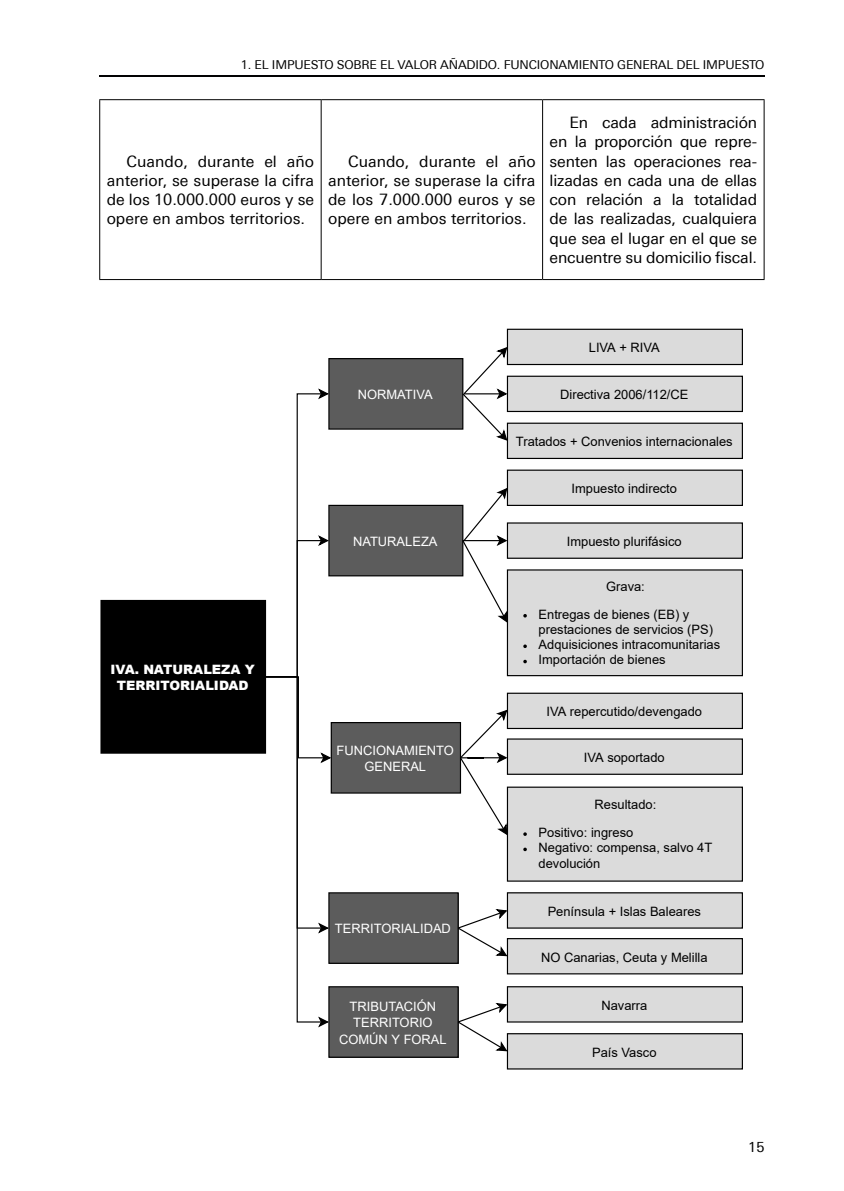
<style>
.page{position:relative;width:844px;height:1191px;background:#fff}
.page>*{position:absolute;margin:0;border:0;box-sizing:border-box;transform-origin:0 0}
.t1{font:15.75px/19.2px "Univers Next Pro";color:#000;text-align:justify}
.t2{font:14px "Univers Next Pro";color:#000}
.t3{font:12.95px/15.2px "Arial";color:#000}
.t4{font:12.95px/16.4px "Arial";color:#fff;text-align:center}
.t5{font:900 12.95px/16.4px "Arial";color:#fff;text-align:center}
.t6{font:12.25px "Univers Next Pro";letter-spacing:-.015em;color:#000}
</style>
<div class="page">
<hr style="left:99px;top:76px;width:665px;height:1px;background:#020203">
<hr style="left:99px;top:99px;width:222px;height:1px;background:#000">
<hr style="left:99px;top:100px;width:1px;height:179px;background:#000">
<hr style="left:321px;top:99px;width:221px;height:1px;background:#000">
<hr style="left:320px;top:100px;width:1px;height:179px;background:#000">
<hr style="left:542px;top:99px;width:222px;height:1px;background:#000">
<hr style="left:542px;top:100px;width:1px;height:179px;background:#000">
<hr style="left:763px;top:100px;width:1px;height:179px;background:#000">
<hr style="left:99px;top:279px;width:222px;height:1px;background:#000">
<hr style="left:321px;top:279px;width:221px;height:1px;background:#000">
<hr style="left:542px;top:279px;width:222px;height:1px;background:#000">
<svg style="left:264px;top:388px;width:67px;height:640px"></svg>
<div style="left:101px;top:600px;width:164px;height:153px;background:#000"></div>
<div style="left:100px;top:600px;width:166px;height:153px;border:1px solid #000"></div>
<div style="left:329px;top:505px;width:133px;height:71px;background:#5c5c5c"></div>
<div style="left:328px;top:505px;width:135px;height:71px;border:1px solid #000"></div>
<div style="left:507px;top:329px;width:235px;height:35px;background:#dbdbdb"></div>
<div style="left:506px;top:329px;width:236px;height:36px;border:1px solid #000"></div>
<div style="left:329px;top:359px;width:133px;height:70px;background:#5c5c5c"></div>
<div style="left:328px;top:358px;width:135px;height:72px;border:1px solid #000"></div>
<div style="left:331px;top:722px;width:129px;height:71px;background:#5c5c5c"></div>
<div style="left:330px;top:722px;width:131px;height:71px;border:1px solid #000"></div>
<div style="left:507px;top:470px;width:235px;height:35px;background:#dbdbdb"></div>
<div style="left:506px;top:469px;width:236px;height:37px;border:1px solid #000"></div>
<div style="left:507px;top:376px;width:235px;height:35px;background:#dbdbdb"></div>
<div style="left:506px;top:376px;width:236px;height:36px;border:1px solid #000"></div>
<div style="left:507px;top:570px;width:235px;height:105px;background:#dbdbdb"></div>
<div style="left:506px;top:569px;width:236px;height:107px;border:1px solid #000"></div>
<svg style="left:461px;top:487px;width:47px;height:136px"></svg>
<div style="left:507px;top:523px;width:235px;height:35px;background:#dbdbdb"></div>
<div style="left:506px;top:522px;width:236px;height:37px;border:1px solid #000"></div>
<svg style="left:461px;top:346px;width:47px;height:95px"></svg>
<div style="left:507px;top:423px;width:235px;height:35px;background:#dbdbdb"></div>
<div style="left:506px;top:422px;width:236px;height:37px;border:1px solid #000"></div>
<div style="left:507px;top:693px;width:235px;height:35px;background:#dbdbdb"></div>
<div style="left:506px;top:692px;width:236px;height:37px;border:1px solid #000"></div>
<div style="left:507px;top:787px;width:235px;height:94px;background:#dbdbdb"></div>
<div style="left:506px;top:786px;width:236px;height:95px;border:1px solid #000"></div>
<div style="left:507px;top:739px;width:235px;height:35px;background:#dbdbdb"></div>
<div style="left:506px;top:738px;width:236px;height:37px;border:1px solid #000"></div>
<div style="left:329px;top:893px;width:129px;height:70px;background:#5c5c5c"></div>
<div style="left:328px;top:892px;width:130px;height:72px;border:1px solid #000"></div>
<div style="left:507px;top:893px;width:235px;height:35px;background:#dbdbdb"></div>
<div style="left:506px;top:892px;width:236px;height:36px;border:1px solid #000"></div>
<svg style="left:456px;top:908px;width:52px;height:49px"></svg>
<div style="left:507px;top:938px;width:235px;height:35px;background:#dbdbdb"></div>
<div style="left:506px;top:938px;width:236px;height:36px;border:1px solid #000"></div>
<div style="left:329px;top:986px;width:129px;height:71px;background:#5c5c5c"></div>
<div style="left:328px;top:986px;width:130px;height:71px;border:1px solid #000"></div>
<div style="left:507px;top:986px;width:235px;height:36px;background:#dbdbdb"></div>
<div style="left:506px;top:986px;width:236px;height:36px;border:1px solid #000"></div>
<svg style="left:456px;top:1002px;width:52px;height:50px"></svg>
<div style="left:507px;top:1033px;width:235px;height:36px;background:#dbdbdb"></div>
<div style="left:506px;top:1033px;width:236px;height:36px;border:1px solid #000"></div>
<svg style="left:458px;top:709px;width:50px;height:126px"></svg>
<p class="t6" style="left:241px;top:57px;width:525px">1. EL IMPUESTO SOBRE EL VALOR AÑADIDO. FUNCIONAMIENTO GENERAL DEL IMPUESTO</p>
<p class="t1" style="left:107px;top:151px;width:209px;text-indent:20px">Cuando, durante el año anterior, se superase la cifra de los 10.000.000 euros y se opere en ambos territorios.</p>
<p class="t1" style="left:328px;top:151px;width:209px;text-indent:20px">Cuando, durante el año anterior, se superase la cifra de los 7. 000. 000 euros y se opere en ambos territorios.</p>
<p class="t1" style="left:549px;top:113px;width:209px;text-indent:20px">En cada administración en la proporción que repre&shy;senten las operaciones rea&shy;lizadas en cada una de ellas con relación a la totalidad de las realizadas, cualquiera que sea el lugar en el que se encuentre su domicilio fiscal.</p>
<p class="t4" style="left:358px;top:386px;width:76px">NORMATIVA</p>
<p class="t3" style="left:588px;top:340px;width:72px">LIVA + RIVA</p>
<p class="t3" style="left:560px;top:387px;width:130px">Directiva 2006/112/CE</p>
<p class="t3" style="left:516px;top:434px;width:218px">Tratados + Convenios internacionales</p>
<p class="t5" style="left:110px;top:660px;width:146px">IVA. NATURALEZA Y<br>TERRITORIALIDAD</p>
<p class="t4" style="left:353px;top:533px;width:86px">NATURALEZA</p>
<p class="t4" style="left:336px;top:742px;width:119px">FUNCIONAMIENTO<br>GENERAL</p>
<p class="t4" style="left:335px;top:920px;width:117px">TERRITORIALIDAD</p>
<p class="t3" style="left:571px;top:481px;width:107px">Impuesto indirecto</p>
<p class="t3" style="left:566px;top:533px;width:116px">Impuesto plurifásico</p>
<p class="t3" style="left:538px;top:572px;width:152px;line-height:28.2px;text-indent:67px">Grava:<br>Entregas de bienes (EB) y</p>
<p class="t3" style="left:538px;top:621px;width:183px">prestaciones de servicios (PS)<br>Adquisiciones intracomunitarias<br>Importación de bienes</p>
<p class="t3" style="left:546px;top:704px;width:157px">IVA repercutido/devengado</p>
<p class="t3" style="left:583px;top:749px;width:82px">IVA soportado</p>
<p class="t3" style="left:538px;top:790px;width:119px;line-height:28.2px;text-indent:56px">Resultado:<br>Positivo: ingreso</p>
<p class="t3" style="left:538px;top:840px;width:175px">Negativo: compensa, salvo 4T devolución</p>
<p class="t3" style="left:547px;top:903px;width:155px">Península + Islas Baleares</p>
<p class="t3" style="left:541px;top:949px;width:168px">NO Canarias, Ceuta y Melilla</p>
<p class="t4" style="left:339px;top:998px;width:109px">TRIBUTACIÓN<br>TERRITORIO<br>COMÚN Y FORAL</p>
<p class="t3" style="left:601px;top:997px;width:47px">Navarra</p>
<p class="t3" style="left:592px;top:1044px;width:66px">País Vasco</p>
<p class="t2" style="left:748px;top:1138px;width:18px">15</p>
</div>
